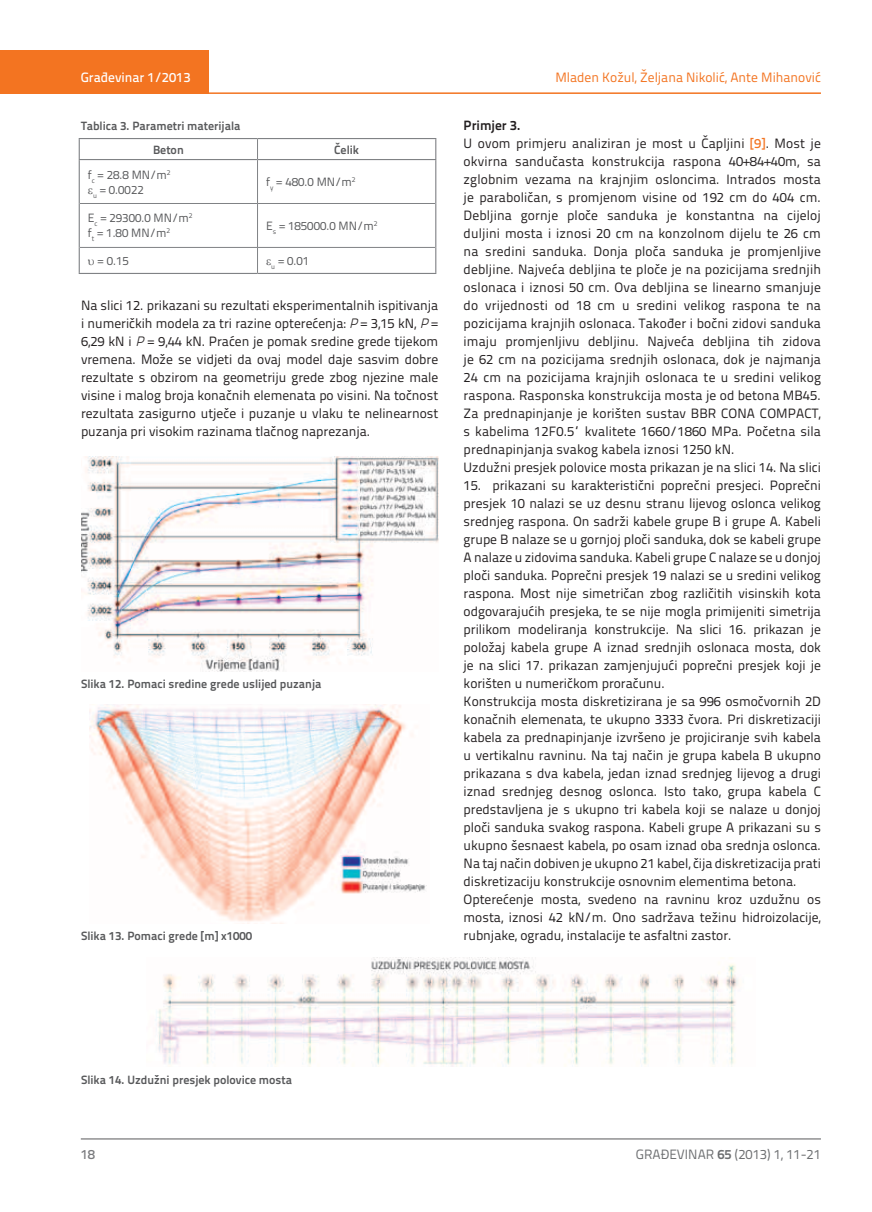
<style>
.page{position:relative;width:872px;height:1212px;background:#fff}
.page>*{position:absolute;margin:0;border:0;box-sizing:border-box;transform-origin:0 0}
.t1{font:13.5px/18px "Titillium Text 22 L";color:#231f20}
.t2{font:13.5px "Titillium Text 22 L";color:#f37421}
.t3{font:13.5px "Titillium Text 22 L";color:#6d6f71}
.t4{font:500 13.5px "Titillium Text 22 L";color:#fff}
.t5{font:500 13.5px "Titillium Text 22 L";color:#797a7d}
.t6{font:700 12px "Titillium Text 22 L";color:#58595b}
.t7{font:12px/15px "Titillium Text 22 L";color:#58595b}
.s1{font-family:"Panefresco 250 wt";font-style:italic}
.s2{font-weight:700}
.s3{font-weight:500;color:#f37421}
</style>
<div class="page">
<div style="left:0;top:50px;width:208px;height:44px;background:#f37421"></div>
<hr style="left:0;top:92px;width:821px;height:2px;background:#f37421">
<hr style="left:81px;top:1139px;width:740px;height:1px;background:#58595b">
<svg style="left:257px;top:139px;width:1px;height:20px"></svg>
<hr style="left:257px;top:160px;width:1px;height:43px;background:#808285">
<hr style="left:80px;top:203px;width:177px;height:1px;background:#808285">
<hr style="left:257px;top:203px;width:178px;height:1px;background:#808285">
<hr style="left:257px;top:204px;width:1px;height:43px;background:#808285">
<hr style="left:80px;top:247px;width:177px;height:1px;background:#808285">
<hr style="left:257px;top:247px;width:178px;height:1px;background:#808285">
<svg style="left:257px;top:248px;width:1px;height:25px"></svg>
<hr style="left:79px;top:160px;width:1px;height:43px;background:#808285">
<hr style="left:435px;top:160px;width:1px;height:43px;background:#808285">
<hr style="left:79px;top:203px;width:1px;height:44px;background:#808285">
<hr style="left:435px;top:203px;width:1px;height:44px;background:#808285">
<svg style="left:79px;top:247px;width:1px;height:26px"></svg>
<svg style="left:435px;top:247px;width:1px;height:26px"></svg>
<hr style="left:79px;top:273px;width:178px;height:1px;background:#808285">
<hr style="left:257px;top:273px;width:179px;height:1px;background:#808285">
<hr style="left:79px;top:138px;width:178px;height:1px;background:#808285">
<svg style="left:79px;top:139px;width:1px;height:20px"></svg>
<hr style="left:257px;top:138px;width:179px;height:1px;background:#808285">
<svg style="left:435px;top:139px;width:1px;height:20px"></svg>
<hr style="left:79px;top:159px;width:178px;height:1px;background:#808285">
<hr style="left:257px;top:159px;width:179px;height:1px;background:#808285">
<img style="left:81px;top:457px;width:357px;height:214px">
<img style="left:90px;top:705px;width:337px;height:217px">
<img style="left:158px;top:958px;width:581px;height:108px">
<p class="t4" style="left:81px;top:67px;width:111px">Građevinar 1/2013</p>
<p class="t6" style="left:81px;top:116px;width:161px">Tablica 3. Parametri materijala</p>
<p class="t6" style="left:153px;top:140px;width:32px">Beton</p>
<p class="t6" style="left:334px;top:140px;width:26px">Čelik</p>
<p class="t7" style="left:93px;top:166px;width:79px;text-indent:-5px">f<sub>c</sub> = 28.8 MN/m<sup>2 </sup><sub>u</sub> = 0.0022</p>
<p class="t7" style="left:266px;top:174px;width:91px">f<sub>y</sub> = 480.0 MN/m<sup>2</sup></p>
<p class="t7" style="left:88px;top:210px;width:106px">E<sub>c</sub> = 29300.0 MN/m<sup>2 </sup>f<sub>t</sub> = 1.80 MN/m<sup>2</sup></p>
<p class="t7" style="left:266px;top:218px;width:113px">E<sub>s</sub> = 185000.0 MN/m<sup>2</sup></p>
<p class="t7" style="left:97px;top:253px;width:33px">= 0.15</p>
<p class="t7" style="left:271px;top:253px;width:39px"><sub>u</sub> = 0.01</p>
<p class="t1" style="left:81px;top:295px;width:359px;text-align:justify">Na slici 12. prikazani su rezultati eksperimentalnih ispitivanja i numeričkih modela za tri razine opterećenja: <span class="s1">P</span> = 3,15 kN, <span class="s1">P</span> = 6,29 kN i <span class="s1">P</span> = 9,44 kN. Praćen je pomak sredine grede tijekom vremena. Može se vidjeti da ovaj model daje sasvim dobre rezultate s obzirom na geometriju grede zbog njezine male visine i malog broja konačnih elemenata po visini. Na točnost rezultata zasigurno utječe i puzanje u vlaku te nelinearnost puzanja pri visokim razinama tlačnog naprezanja.</p>
<p class="t6" style="left:81px;top:674px;width:242px">Slika 12. Pomaci sredine grede uslijed puzanja</p>
<p class="t6" style="left:81px;top:927px;width:173px">Slika 13. Pomaci grede [m] x1000</p>
<p class="t2" style="left:555px;top:68px;width:267px">Mladen Kožul, Željana Nikolić, Ante Mihanović</p>
<p class="t1" style="left:463px;top:115px;width:359px"><span class="s2">Primjer 3.<br></span>U ovom primjeru analiziran je most u Čapljini <span class="s3">[9]</span>. Most je okvirna sandučasta konstrukcija raspona 40+84+40m, sa zglobnim vezama na krajnjim osloncima. Intrados mosta je paraboličan, s promjenom visine od 192 cm do 404 cm.<br>Debljina gornje ploče sanduka je konstantna na cijeloj duljini mosta i iznosi 20 cm na konzolnom dijelu te 26 cm na sredini sanduka. Donja ploča sanduka je promjenljive debljine. Najveća debljina te ploče je na pozicijama srednjih oslonaca i iznosi 50 cm. Ova debljina se linearno smanjuje do vrijednosti od 18 cm u sredini velikog raspona te na pozicijama krajnjih oslonaca. Također i bočni zidovi sanduka imaju promjenljivu debljinu. Najveća debljina tih zidova je 62 cm na pozicijama srednjih oslonaca, dok je najmanja 24 cm na pozicijama krajnjih oslonaca te u sredini velikog raspona. Rasponska konstrukcija mosta je od betona MB45.<br>Za prednapinjanje je korišten sustav BBR CONA COMPACT, s kabelima 12F0.5“ kvalitete 1660/1860 MPa. Početna sila prednapinjanja svakog kabela iznosi 1250 kN.<br>Uzdužni presjek polovice mosta prikazan je na slici 14. Na slici</p>
<p class="t1" style="left:463px;top:475px;width:359px">15. prikazani su karakteristični poprečni presjeci. Poprečni presjek 10 nalazi se uz desnu stranu lijevog oslonca velikog srednjeg raspona. On sadrži kabele grupe B i grupe A. Kabeli grupe B nalaze se u gornjoj ploči sanduka, dok se kabeli grupe A nalaze u zidovima sanduka. Kabeli grupe C nalaze se u donjoj ploči sanduka. Poprečni presjek 19 nalazi se u sredini velikog raspona. Most nije simetričan zbog različitih visinskih kota odgovarajućih presjeka, te se nije mogla primijeniti simetrija prilikom modeliranja konstrukcije. Na slici 16. prikazan je položaj kabela grupe A iznad srednjih oslonaca mosta, dok je na slici 17. prikazan zamjenjujući poprečni presjek koji je korišten u numeričkom proračunu.<br>Konstrukcija mosta diskretizirana je sa 996 osmočvornih 2D konačnih elemenata, te ukupno 3333 čvora. Pri diskretizaciji kabela za prednapinjanje izvršeno je projiciranje svih kabela u vertikalnu ravninu. Na taj način je grupa kabela B ukupno prikazana s dva kabela, jedan iznad srednjeg lijevog a drugi iznad srednjeg desnog oslonca. Isto tako, grupa kabela C predstavljena je s ukupno tri kabela koji se nalaze u donjoj ploči sanduka svakog raspona. Kabeli grupe A prikazani su s ukupno šesnaest kabela, po osam iznad oba srednja oslonca.<br>Na taj način dobiven je ukupno 21 kabel, čija diskretizacija prati diskretizaciju konstrukcije osnovnim elementima betona.<br>Opterećenje mosta, svedeno na ravninu kroz uzdužnu os mosta, iznosi 42 kN/m. Ono sadržava težinu hidroizolacije, rubnjake, ogradu, instalacije te asfaltni zastor.</p>
<p class="t6" style="left:81px;top:1071px;width:212px">Slika 14. Uzdužni presjek polovice mosta</p>
<p class="t5" style="left:81px;top:1144px;width:16px">18</p>
<p class="t3" style="left:636px;top:1144px;width:186px">GRAĐEVINAR <span class="s2">65</span> (2013) 1, 11-21</p>
</div>
